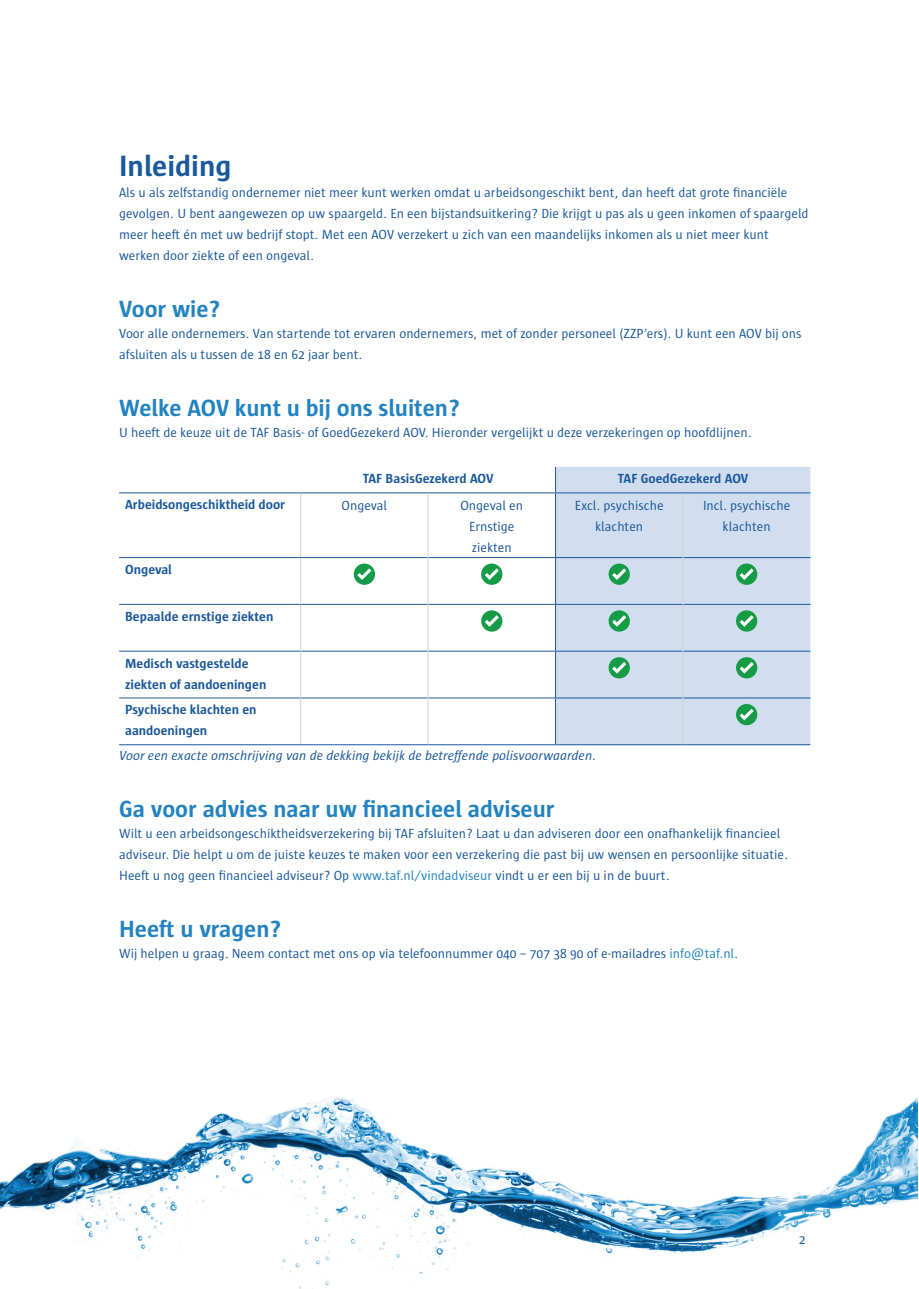
<style>
.page{position:relative;width:919px;height:1289px;background:#fff}
.page>*{position:absolute;margin:0;border:0;box-sizing:border-box;transform-origin:0 0}
.Hoofdkop_DB{font:700 30px "Sun";color:#1a599b}
.Kop_LB{font:700 24px "Sun";color:#2383c0}
.t1{font:13.5px/21px "Sun";color:#1a599b}
.t2{font:700 13.5px "Sun";color:#1a599b}
.t3{font:italic 13.5px "Sun";color:#1a599b}
.s1{color:#2383c0}
</style>
<div class="page">
<img style="left:0;top:1097px;width:917px;height:191px">
<svg style="left:301px;top:493px;width:254px;height:251px"></svg>
<div style="left:556px;top:467px;width:254px;height:277px;background:#d1deef"></div>
<hr style="left:119px;top:650px;width:181px;height:1px;background:#1a599b">
<hr style="left:301px;top:650px;width:127px;height:1px;background:#1a599b">
<hr style="left:119px;top:697px;width:181px;height:1px;background:#1a599b">
<hr style="left:301px;top:697px;width:127px;height:1px;background:#1a599b">
<hr style="left:119px;top:492px;width:181px;height:1px;background:#1a599b">
<hr style="left:119px;top:557px;width:181px;height:1px;background:#1a599b">
<hr style="left:119px;top:604px;width:181px;height:1px;background:#1a599b">
<hr style="left:428px;top:697px;width:127px;height:1px;background:#1a599b">
<hr style="left:300px;top:493px;width:1px;height:64px;background:#d1d2d4">
<hr style="left:300px;top:558px;width:1px;height:46px;background:#d1d2d4">
<hr style="left:300px;top:651px;width:1px;height:47px;background:#d1d2d4">
<hr style="left:300px;top:698px;width:1px;height:46px;background:#d1d2d4">
<hr style="left:119px;top:744px;width:181px;height:1px;background:#1a599b">
<hr style="left:300px;top:744px;width:128px;height:1px;background:#1a599b">
<hr style="left:428px;top:744px;width:127px;height:1px;background:#1a599b">
<hr style="left:555px;top:744px;width:128px;height:1px;background:#1a599b">
<hr style="left:683px;top:744px;width:127px;height:1px;background:#1a599b">
<hr style="left:555px;top:492px;width:128px;height:1px;background:#1a599b">
<hr style="left:683px;top:492px;width:127px;height:1px;background:#1a599b">
<svg style="left:555px;top:467px;width:1px;height:25px"></svg>
<hr style="left:555px;top:493px;width:1px;height:64px;background:#1a599b">
<hr style="left:555px;top:651px;width:1px;height:46px;background:#1a599b">
<hr style="left:555px;top:698px;width:1px;height:46px;background:#1a599b">
<hr style="left:300px;top:492px;width:128px;height:1px;background:#1a599b">
<hr style="left:428px;top:492px;width:127px;height:1px;background:#1a599b">
<hr style="left:300px;top:557px;width:128px;height:1px;background:#1a599b">
<hr style="left:428px;top:557px;width:127px;height:1px;background:#1a599b">
<hr style="left:555px;top:558px;width:1px;height:46px;background:#1a599b">
<hr style="left:300px;top:604px;width:128px;height:1px;background:#1a599b">
<hr style="left:555px;top:557px;width:127px;height:1px;background:#1a599b">
<hr style="left:683px;top:557px;width:127px;height:1px;background:#1a599b">
<hr style="left:683px;top:604px;width:127px;height:1px;background:#1a599b">
<hr style="left:683px;top:650px;width:127px;height:1px;background:#1a599b">
<hr style="left:555px;top:697px;width:127px;height:1px;background:#1a599b">
<hr style="left:683px;top:697px;width:127px;height:1px;background:#1a599b">
<hr style="left:300px;top:604px;width:1px;height:47px;background:#d1d2d4">
<hr style="left:428px;top:604px;width:127px;height:1px;background:#1a599b">
<hr style="left:555px;top:604px;width:127px;height:1px;background:#1a599b">
<hr style="left:555px;top:604px;width:1px;height:46px;background:#1a599b">
<hr style="left:428px;top:650px;width:127px;height:1px;background:#1a599b">
<hr style="left:555px;top:650px;width:127px;height:1px;background:#1a599b">
<hr style="left:682px;top:493px;width:1px;height:64px;background:#d1d2d4">
<hr style="left:682px;top:557px;width:1px;height:47px;background:#d1d2d4">
<hr style="left:682px;top:604px;width:1px;height:47px;background:#d1d2d4">
<hr style="left:682px;top:651px;width:1px;height:47px;background:#d1d2d4">
<hr style="left:682px;top:698px;width:1px;height:46px;background:#d1d2d4">
<hr style="left:428px;top:493px;width:1px;height:64px;background:#d1d2d4">
<hr style="left:428px;top:557px;width:1px;height:47px;background:#d1d2d4">
<hr style="left:428px;top:604px;width:1px;height:47px;background:#d1d2d4">
<hr style="left:428px;top:651px;width:1px;height:47px;background:#d1d2d4">
<hr style="left:428px;top:698px;width:1px;height:46px;background:#d1d2d4">
<div style="left:354px;top:563px;width:21px;height:22px;background:#169b47;border-radius:50%"></div>
<svg style="left:357px;top:568px;width:14px;height:12px"></svg>
<svg style="left:481px;top:563px;width:21px;height:22px"></svg>
<svg style="left:484px;top:568px;width:15px;height:12px"></svg>
<svg style="left:608px;top:563px;width:21px;height:22px"></svg>
<svg style="left:612px;top:568px;width:14px;height:12px"></svg>
<div style="left:736px;top:563px;width:21px;height:22px;background:#169b47;border-radius:50%"></div>
<svg style="left:739px;top:568px;width:14px;height:12px"></svg>
<div style="left:481px;top:610px;width:21px;height:21px;background:#169b47;border-radius:50%"></div>
<svg style="left:485px;top:615px;width:14px;height:11px"></svg>
<div style="left:608px;top:610px;width:21px;height:21px;background:#169b47;border-radius:50%"></div>
<svg style="left:612px;top:615px;width:14px;height:11px"></svg>
<div style="left:736px;top:610px;width:21px;height:21px;background:#169b47;border-radius:50%"></div>
<svg style="left:739px;top:615px;width:14px;height:11px"></svg>
<div style="left:608px;top:657px;width:21px;height:21px;background:#169b47;border-radius:50%"></div>
<svg style="left:612px;top:662px;width:14px;height:11px"></svg>
<div style="left:736px;top:657px;width:21px;height:21px;background:#169b47;border-radius:50%"></div>
<svg style="left:739px;top:662px;width:14px;height:11px"></svg>
<div style="left:736px;top:704px;width:21px;height:21px;background:#169b47;border-radius:50%"></div>
<svg style="left:739px;top:709px;width:14px;height:11px"></svg>
<p class="Hoofdkop_DB" style="left:119px;top:150px;width:114px">Inleiding</p>
<p class="t1" style="left:119px;top:182px;width:691px">Als u als zelfstandig ondernemer niet meer kunt werken omdat u arbeidsongeschikt bent, dan heeft dat grote financiële gevolgen. U bent aangewezen op uw spaargeld. En een bijstandsuitkering? Die krijgt u pas als u geen inkomen of spaargeld meer heeft én met uw bedrijf stopt. Met een AOV verzekert u zich van een maandelijks inkomen als u niet meer kunt werken door ziekte of een ongeval.</p>
<p class="Kop_LB" style="left:119px;top:296px;width:103px">Voor wie?</p>
<p class="t1" style="left:119px;top:323px;width:684px">Voor alle ondernemers. Van startende tot ervaren ondernemers, met of zonder personeel (ZZP’ers). U kunt een AOV bij ons afsluiten als u tussen de 18 en 62 jaar bent.</p>
<p class="Kop_LB" style="left:119px;top:395px;width:342px">Welke AOV kunt u bij ons sluiten?</p>
<p class="t1" style="left:119px;top:422px;width:634px">U heeft de keuze uit de TAF Basis- of GoedGezekerd AOV. Hieronder vergelijkt u deze verzekeringen op hoofdlijnen.</p>
<p class="t2" style="left:362px;top:471px;width:132px">TAF BasisGezekerd AOV</p>
<p class="t2" style="left:617px;top:471px;width:132px">TAF GoedGezekerd AOV</p>
<p class="t2" style="left:125px;top:497px;width:162px">Arbeidsongeschiktheid door</p>
<p class="t1" style="left:341px;top:494px;width:47px">Ongeval</p>
<p class="t1" style="left:460px;top:494px;width:64px">Ongeval en</p>
<p class="t1" style="left:469px;top:515px;width:47px">Ernstige</p>
<p class="t1" style="left:471px;top:536px;width:42px">ziekten</p>
<p class="t1" style="left:574px;top:494px;width:90px;text-align:center">Excl. psychische klachten</p>
<p class="t1" style="left:703px;top:494px;width:89px;text-align:center">Incl. psychische klachten</p>
<p class="t2" style="left:125px;top:562px;width:48px">Ongeval</p>
<p class="t2" style="left:125px;top:609px;width:150px">Bepaalde ernstige ziekten</p>
<p class="t2" style="left:125px;top:655px;width:125px">Medisch vastgestelde</p>
<p class="t2" style="left:125px;top:676px;width:143px">ziekten of aandoeningen</p>
<p class="t2" style="left:125px;top:702px;width:133px">Psychische klachten en</p>
<p class="t2" style="left:125px;top:723px;width:84px">aandoeningen</p>
<p class="t3" style="left:119px;top:748px;width:478px">Voor een exacte omschrijving van de dekking bekijk de betreffende polisvoorwaarden.</p>
<p class="Kop_LB" style="left:119px;top:795px;width:437px">Ga voor advies naar uw financieel adviseur</p>
<p class="t1" style="left:119px;top:823px;width:670px">Wilt u een arbeidsongeschiktheidsverzekering bij TAF afsluiten? Laat u dan adviseren door een onafhankelijk financieel adviseur. Die helpt u om de juiste keuzes te maken voor een verzekering die past bij uw wensen en persoonlijke situatie.<br>Heeft u nog geen financieel adviseur? Op <span class="s1">www.taf.nl/vindadviseur</span> vindt u er een bij u in de buurt.</p>
<p class="Kop_LB" style="left:119px;top:915px;width:164px">Heeft u vragen?</p>
<p class="t1" style="left:119px;top:943px;width:620px">Wij helpen u graag. Neem contact met ons op via telefoonnummer 040 – 707 38 90 of e-mailadres <span class="s1">info@taf.nl</span>.</p>
<p class="t1" style="left:798px;top:1229px;width:8px">2</p>
</div>
